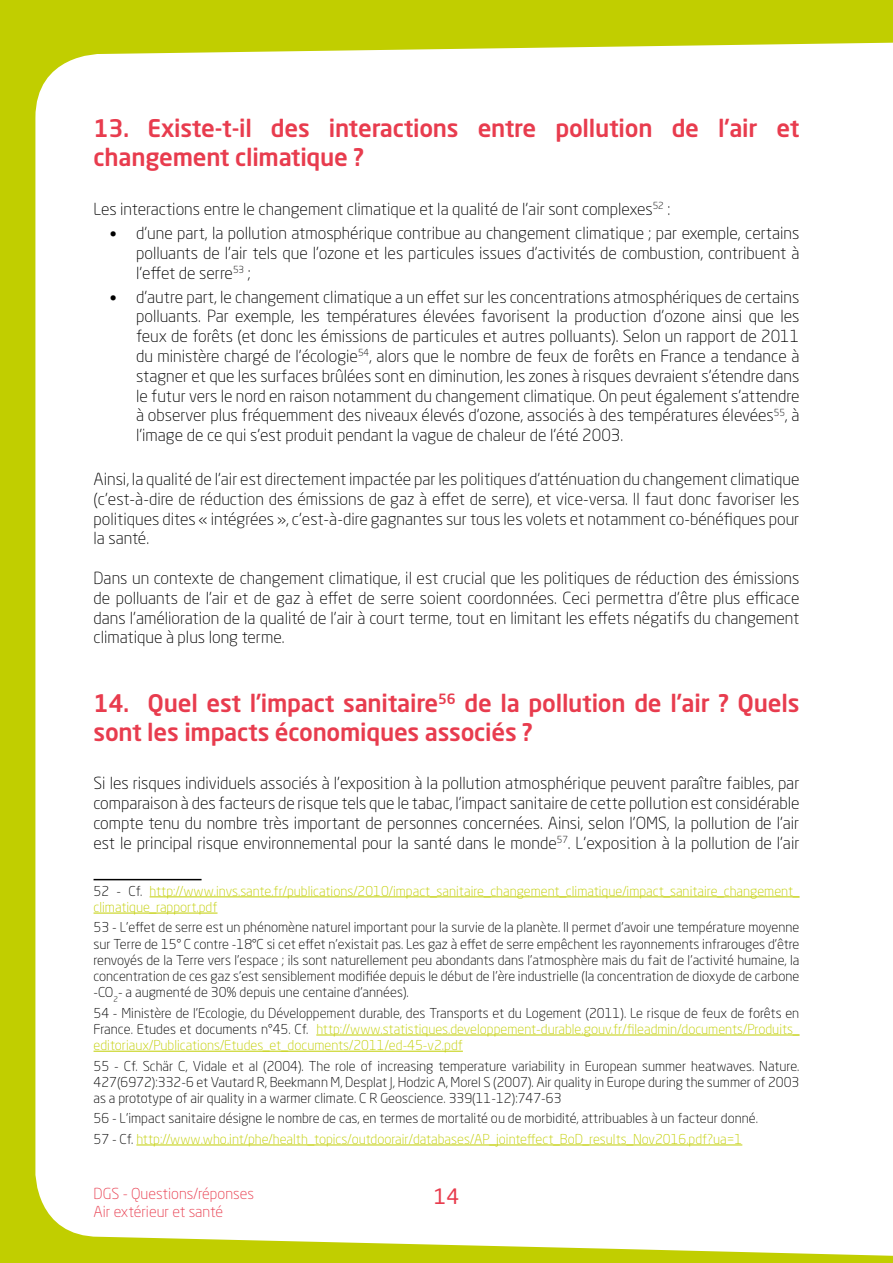
<style>
.page{position:relative;width:893px;height:1263px;background:#c1ce00}
.page>*{position:absolute;margin:0;border:0;box-sizing:border-box;transform-origin:0 0}
.t1{font:500 24px/28.8px "Neo Sans Std";letter-spacing:-.01em;color:#e83c4e}
.t2{font:21px "Neo Sans Std";color:#e83c4e}
.t3{font:300 16.5px/19.8px "Neo Sans Std";color:#000;text-align:justify}
.t4{font:300 15px "Neo Sans Std";color:#e83c4e}
.t5{font:300 13.5px/16.2px "Neo Sans Std";color:#000;text-align:justify}
.t6{font:300 13.5px/16.2px "Neo Sans Std";color:#c1ce00}
.s1{font-family:"Calibri";font-weight:400}
.s2{color:#000}
.s3{color:#c1ce00}
</style>
<div class="page">
<div style="left:35px;top:42px;width:858px;height:1214px;background:#fff"></div>
<hr style="left:94px;top:879px;width:108px;height:1px;background:#000">
<hr style="left:150px;top:896px;width:649px;height:1px;background:#c1ce00">
<hr style="left:94px;top:913px;width:124px;height:1px;background:#c1ce00">
<hr style="left:316px;top:1035px;width:483px;height:1px;background:#c1ce00">
<hr style="left:94px;top:1051px;width:369px;height:1px;background:#c1ce00">
<hr style="left:136px;top:1145px;width:606px;height:1px;background:#c1ce00">
<h1 class="t1" style="left:94px;top:114px;width:707px">13. Existe-t-il des interactions entre pollution de l’air et changement climatique ?</h1>
<p class="t3" style="left:94px;top:199px;width:578px">Les interactions entre le changement climatique et la qualité de l’air sont complexes<sup>52</sup> :</p>
<p class="t3" style="left:136px;top:223px;width:665px;text-indent:-27px"><span class="s1">•</span> d’une part, la pollution atmosphérique contribue au changement climatique ; par exemple, certains polluants de l’air tels que l’ozone et les particules issues d’activités de combustion, contribuent à l’effet de serre<sup>53</sup> ;</p>
<p class="t3" style="left:136px;top:286px;width:665px;text-indent:-27px"><span class="s1">•</span> d’autre part, le changement climatique a un effet sur les concentrations atmosphériques de certains polluants. Par exemple, les températures élevées favorisent la production d’ozone ainsi que les feux de forêts (et donc les émissions de particules et autres polluants). Selon un rapport de 2011 du ministère chargé de l’écologie<sup>54</sup>, alors que le nombre de feux de forêts en France a tendance à stagner et que les surfaces brûlées sont en diminution, les zones à risques devraient s’étendre dans le futur vers le nord en raison notamment du changement climatique. On peut également s’attendre à observer plus fréquemment des niveaux élevés d’ozone, associés à des températures élevées<sup>55</sup>, à l’image de ce qui s’est produit pendant la vague de chaleur de l’été 2003.</p>
<p class="t3" style="left:94px;top:469px;width:707px">Ainsi, la qualité de l’air est directement impactée par les politiques d’atténuation du changement climatique (c’est-à-dire de réduction des émissions de gaz à effet de serre), et vice-versa. Il faut donc favoriser les politiques dites « intégrées », c’est-à-dire gagnantes sur tous les volets et notamment co-bénéfiques pour la santé.</p>
<p class="t3" style="left:94px;top:568px;width:707px">Dans un contexte de changement climatique, il est crucial que les politiques de réduction des émissions de polluants de l’air et de gaz à effet de serre soient coordonnées. Ceci permettra d’être plus efficace dans l’amélioration de la qualité de l’air à court terme, tout en limitant les effets négatifs du changement climatique à plus long terme.</p>
<h1 class="t1" style="left:94px;top:688px;width:707px">14. Quel est l’impact sanitaire<sup>56</sup> de la pollution de l’air ? Quels sont les impacts économiques associés ?</h1>
<p class="t3" style="left:94px;top:773px;width:707px">Si les risques individuels associés à l’exposition à la pollution atmosphérique peuvent paraître faibles, par comparaison à des facteurs de risque tels que le tabac, l’impact sanitaire de cette pollution est considérable compte tenu du nombre très important de personnes concernées. Ainsi, selon l’OMS, la pollution de l’air est le principal risque environnemental pour la santé dans le monde<sup>57</sup>. L’exposition à la pollution de l’air</p>
<p class="t6" style="left:94px;top:883px;width:707px"><span class="s2">52 - Cf.</span> http://www.invs.sante.fr/publications/2010/impact_sanitaire_changement_climatique/impact_sanitaire_changement_ climatique_rapport.pdf</p>
<p class="t5" style="left:94px;top:919px;width:707px">53 - L’effet de serre est un phénomène naturel important pour la survie de la planète. Il permet d’avoir une température moyenne sur Terre de 15° C contre -18°C si cet effet n’existait pas. Les gaz à effet de serre empêchent les rayonnements infrarouges d’être renvoyés de la Terre vers l’espace ; ils sont naturellement peu abondants dans l’atmosphère mais du fait de l’activité humaine, la concentration de ces gaz s’est sensiblement modifiée depuis le début de l’ère industrielle (la concentration de dioxyde de carbone -CO<sub>2</sub>- a augmenté de 30% depuis une centaine d’années).</p>
<p class="t6" style="left:94px;top:1004px;width:707px;text-align:justify"><span class="s2">54 - Ministère de l’Ecologie, du Développement durable, des Transports et du Logement (2011). Le risque de feux de forêts en France. Etudes et documents n°45. Cf.</span> http://www.statistiques.developpement-durable.gouv.fr/fileadmin/documents/Produits_ editoriaux/Publications/Etudes_et_documents/2011/ed-45-v2.pdf</p>
<p class="t5" style="left:94px;top:1057px;width:707px">55 - Cf. Schär C, Vidale et al (2004). The role of increasing temperature variability in European summer heatwaves. Nature.<br>427(6972):332-6 et Vautard R, Beekmann M, Desplat J, Hodzic A, Morel S (2007). Air quality in Europe during the summer of 2003 as a prototype of air quality in a warmer climate. C R Geoscience. 339(11-12):747-63</p>
<p class="t5" style="left:94px;top:1108px;width:666px;line-height:20.4px">56 - L’impact sanitaire désigne le nombre de cas, en termes de mortalité ou de morbidité, attribuables à un facteur donné.<br>57 - Cf. <span class="s3">http://www.who.int/phe/health_topics/outdoorair/databases/AP_jointeffect_BoD_results_Nov2016.pdf?ua=1</span></p>
<p class="t4" style="left:94px;top:1185px;width:162px">DGS - Questions/réponses</p>
<p class="t2" style="left:434px;top:1183px;width:27px">14</p>
<p class="t4" style="left:94px;top:1203px;width:131px">Air extérieur et santé</p>
</div>
